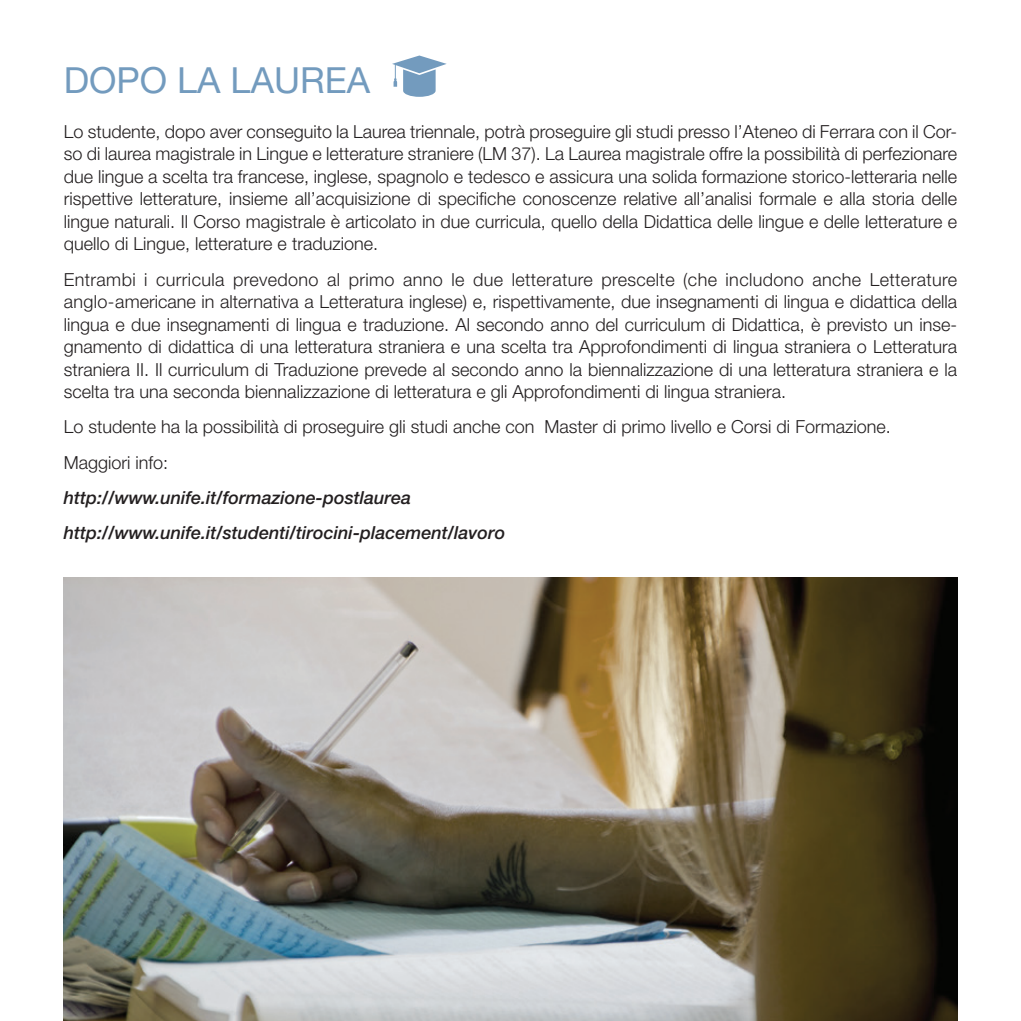
<style>
.page{position:relative;width:1021px;height:1021px;background:#fff}
.page>*{position:absolute;margin:0;border:0;box-sizing:border-box;transform-origin:0 0}
.t1{font:36px "Helvetica Neue";color:#739bbe}
.t2{font:300 18px/22.5px "Helvetica Neue";color:#231f20;text-align:justify}
.t3{font:italic 500 18px/35.3px "Helvetica Neue";color:#231f20}
</style>
<div class="page">
<svg style="left:392px;top:55px;width:54px;height:42px"></svg>
<img style="left:64px;top:577px;width:893px;height:443px">
<h1 class="t1" style="left:64px;top:58px;width:308px">DOPO LA LAUREA</h1>
<p class="t2" style="left:64px;top:120px;width:895px">Lo studente, dopo aver conseguito la Laurea triennale, potrà proseguire gli studi presso l’Ateneo di Ferrara con il Cor&shy;so di laurea magistrale in Lingue e letterature straniere (LM 37). La Laurea magistrale offre la possibilità di perfezionare due lingue a scelta tra francese, inglese, spagnolo e tedesco e assicura una solida formazione storico-letteraria nelle rispettive letterature, insieme all’acquisizione di specifiche conoscenze relative all’analisi formale e alla storia delle lingue naturali. Il Corso magistrale è articolato in due curricula, quello della Didattica delle lingue e delle letterature e quello di Lingue, letterature e traduzione.</p>
<p class="t2" style="left:64px;top:267px;width:894px">Entrambi i curricula prevedono al primo anno le due letterature prescelte (che includono anche Letterature anglo-americane in alternativa a Letteratura inglese) e, rispettivamente, due insegnamenti di lingua e didattica della lingua e due insegnamenti di lingua e traduzione. Al secondo anno del curriculum di Didattica, è previsto un inse&shy;gnamento di didattica di una letteratura straniera e una scelta tra Approfondimenti di lingua straniera o Letteratura straniera II. Il curriculum di Traduzione prevede al secondo anno la biennalizzazione di una letteratura straniera e la scelta tra una seconda biennalizzazione di letteratura e gli Approfondimenti di lingua straniera.</p>
<p class="t2" style="left:64px;top:409px;width:828px;line-height:35.3px">Lo studente ha la possibilità di proseguire gli studi anche con Master di primo livello e Corsi di Formazione.<br>Maggiori info:</p>
<p class="t3" style="left:64px;top:479px;width:443px">http://www.unife.it/formazione-postlaurea http://www.unife.it/studenti/tirocini-placement/lavoro</p>
</div>
